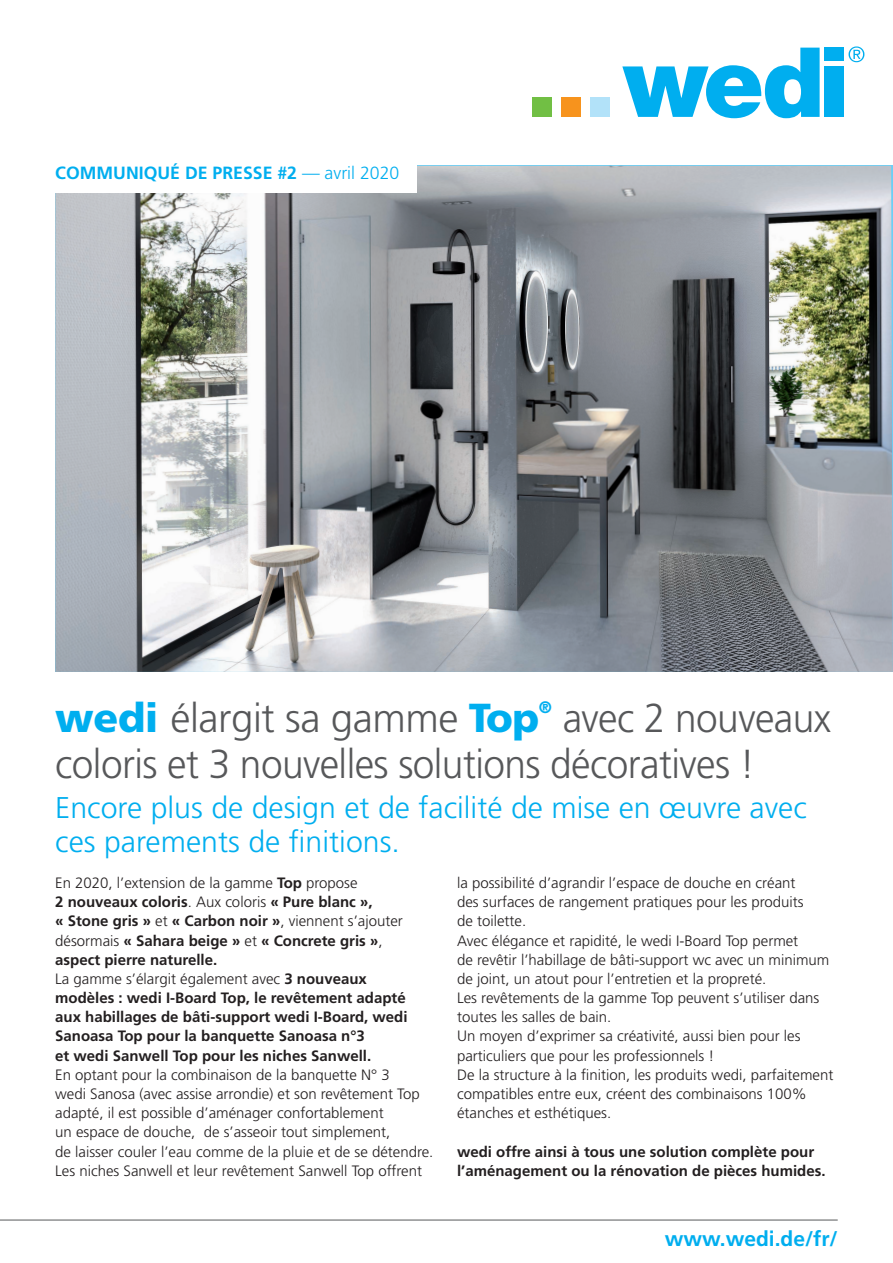
<style>
.page{position:relative;width:893px;height:1263px;background:#fff}
.page>*{position:absolute;margin:0;border:0;box-sizing:border-box;transform-origin:0 0}
.t1{font:300 40.5px/46.5px "Frutiger";letter-spacing:-.015em;color:#57585a;scale:.96 1}
.t2{font:300 40.5px "Frutiger";letter-spacing:-.015em;color:#57585a}
.t3{font:300 30px/34.5px "Frutiger";color:#00aeef}
.t4{font:700 21px "Frutiger";color:#00aeef}
.t5{font:700 17.7px "Frutiger";color:#00aeef}
.t6{font:900 16.65px "Frutiger";color:#00aeef}
.t7{font:300 15px/19.2px "Frutiger";color:#231f20}
.t8{font:700 15px/19.2px "Frutiger";color:#231f20}
.s1{font-weight:300}
.s2{font-weight:900;color:#00aeef}
</style>
<div class="page">
<div style="left:532px;top:98px;width:19px;height:19px;background:#71bf44"></div>
<div style="left:561px;top:98px;width:19px;height:19px;background:#f7931d"></div>
<div style="left:590px;top:98px;width:19px;height:19px;background:#b2e2f9"></div>
<svg style="left:848px;top:46px;width:16px;height:16px"></svg>
<svg style="left:622px;top:48px;width:198px;height:70px"></svg>
<div style="left:825px;top:48px;width:19px;height:13px;background:#00aeef"></div>
<div style="left:825px;top:66px;width:19px;height:51px;background:#00aeef"></div>
<img style="left:55px;top:166px;width:838px;height:506px">
<div style="left:55px;top:166px;width:362px;height:27px;background:#fff"></div>
<hr style="left:0;top:1220px;width:838px;height:1px;background:#57585a">
<p class="t5" style="left:55px;top:163px;width:346px">COMMUNIQUÉ DE PRESSE #2 <span class="s1">— avril 2020</span></p>
<p class="t2" style="left:55px;top:695px;width:486px"><span class="s2">wedi</span> élargit sa gamme <span class="s2">Top</span></p>
<p class="t6" style="left:539px;top:698px;width:15px">®</p>
<p class="t1" style="left:55px;top:695px;width:810px;text-indent:507px">avec 2 nouveaux coloris et 3 nouvelles solutions décoratives !</p>
<p class="t3" style="left:55px;top:790px;width:753px">Encore plus de design et de facilité de mise en œuvre avec ces parements de finitions.</p>
<p class="t8" style="left:55px;top:873px;width:349px"><span class="s1">En 2020, l’extension de la gamme</span> Top <span class="s1">propose<br></span>2 nouveaux coloris<span class="s1">. Aux coloris</span> « Pure blanc »,<br>« Stone gris » <span class="s1">et</span> « Carbon noir »<span class="s1">, viennent s’ajouter désormais</span> « Sahara beige » <span class="s1">et</span> « Concrete gris »<span class="s1">, </span>aspect pierre naturelle.</p>
<p class="t8" style="left:55px;top:969px;width:354px"><span class="s1">La gamme s’élargit également avec</span> 3 nouveaux modèles : wedi I-Board Top, le revêtement adapté aux habillages de bâti-support wedi I-Board, wedi Sanoasa Top pour la banquette Sanoasa n°3<br>et wedi Sanwell Top pour les niches Sanwell.</p>
<p class="t7" style="left:55px;top:1065px;width:380px">En optant pour la combinaison de la banquette N° 3<br>wedi Sanosa (avec assise arrondie) et son revêtement Top adapté, il est possible d’aménager confortablement<br>un espace de douche, de s’asseoir tout simplement,<br>de laisser couler l’eau comme de la pluie et de se détendre.</p>
<p class="t7" style="left:55px;top:1161px;width:368px">Les niches Sanwell et leur revêtement Sanwell Top offrent</p>
<p class="t7" style="left:457px;top:873px;width:348px">la possibilité d’agrandir l’espace de douche en créant des surfaces de rangement pratiques pour les produits de toilette.</p>
<p class="t7" style="left:457px;top:931px;width:374px">Avec élégance et rapidité, le wedi I-Board Top permet<br>de revêtir l’habillage de bâti-support wc avec un minimum de joint, un atout pour l’entretien et la propreté.</p>
<p class="t7" style="left:457px;top:988px;width:364px">Les revêtements de la gamme Top peuvent s’utiliser dans toutes les salles de bain.</p>
<p class="t7" style="left:457px;top:1027px;width:345px">Un moyen d’exprimer sa créativité, aussi bien pour les particuliers que pour les professionnels !</p>
<p class="t7" style="left:457px;top:1065px;width:378px">De la structure à la finition, les produits wedi, parfaitement compatibles entre eux, créent des combinaisons 100% étanches et esthétiques.</p>
<p class="t8" style="left:457px;top:1142px;width:370px">wedi offre ainsi à tous une solution complète pour l’aménagement ou la rénovation de pièces humides.</p>
<p class="t4" style="left:665px;top:1226px;width:174px">www.wedi.de/fr/</p>
</div>
